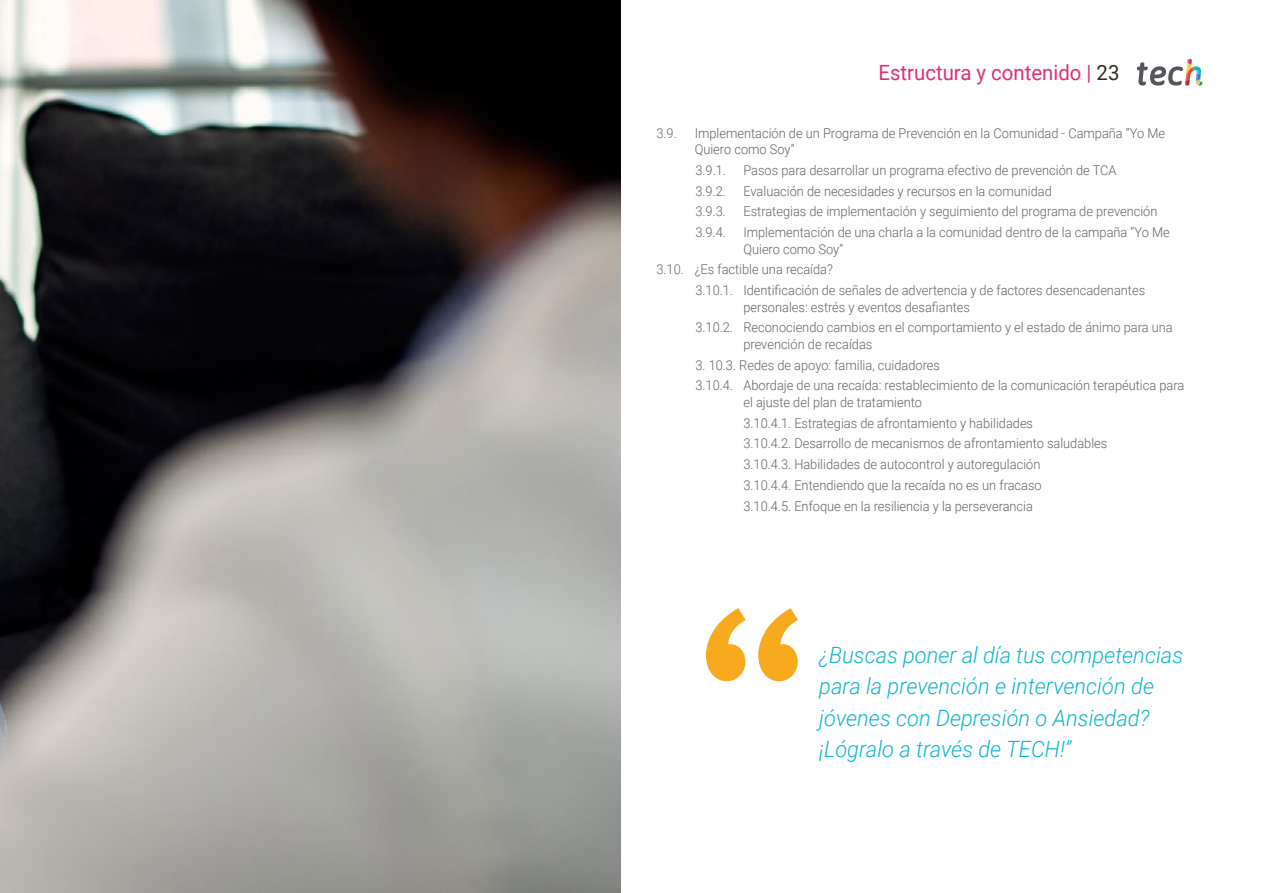
<style>
.page{position:relative;width:1263px;height:893px;background:#fff}
.page>*{position:absolute;margin:0;border:0;box-sizing:border-box;transform-origin:0 0}
.t1{font:italic 300 22.5px/31.5px "Roboto";color:#0fb6cf}
.t2{font:21px "Roboto";color:#df3174}
.t3{font:300 13.5px/20.7px "Roboto";color:#61646a;scale:.95 1}
.s1{color:#312e20}
</style>
<div class="page">
<img style="left:0;top:0;width:621px;height:893px">
<svg style="left:706px;top:608px;width:92px;height:73px"></svg>
<svg style="left:1137px;top:59px;width:65px;height:27px"></svg>
<h2 class="t2" style="left:878px;top:57px;width:242px">Estructura y contenido | <span class="s1">23</span></h2>
<p class="t3" style="left:656px;top:122px;width:23px">3.9.</p>
<p class="t3" style="left:695px;top:124px;width:497px;line-height:16.5px">Implementación de un Programa de Prevención en la Comunidad - Campaña “Yo Me<br>Quiero como Soy”</p>
<p class="t3" style="left:695px;top:159px;width:34px">3.9.1.</p>
<p class="t3" style="left:743px;top:159px;width:394px">Pasos para desarrollar un programa efectivo de prevención de TCA</p>
<p class="t3" style="left:695px;top:180px;width:34px">3.9.2.</p>
<p class="t3" style="left:743px;top:180px;width:326px">Evaluación de necesidades y recursos en la comunidad</p>
<p class="t3" style="left:695px;top:201px;width:34px">3.9.3.</p>
<p class="t3" style="left:743px;top:201px;width:437px">Estrategias de implementación y seguimiento del programa de prevención</p>
<p class="t3" style="left:695px;top:222px;width:34px">3.9.4.</p>
<p class="t3" style="left:743px;top:224px;width:450px;line-height:16.5px">Implementación de una charla a la comunidad dentro de la campaña “Yo Me<br>Quiero como Soy”</p>
<p class="t3" style="left:695px;top:259px;width:475px;text-indent:-39px">3.10. ¿Es factible una recaída?<br>3.10.1. Identificación de señales de advertencia y de factores desencadenantes</p>
<p class="t3" style="left:695px;top:296px;width:504px;text-indent:48px">personales: estrés y eventos desafiantes<br>3.10.2. Reconociendo cambios en el comportamiento y el estado de ánimo para una</p>
<p class="t3" style="left:743px;top:333px;width:137px">prevención de recaídas</p>
<p class="t3" style="left:695px;top:354px;width:516px">3. 10.3. Redes de apoyo: familia, cuidadores<br>3.10.4. Abordaje de una recaída: restablecimiento de la comunicación terapéutica para</p>
<p class="t3" style="left:743px;top:391px;width:385px">el ajuste del plan de tratamiento<br>3.10.4.1. Estrategias de afrontamiento y habilidades<br>3.10.4.2. Desarrollo de mecanismos de afrontamiento saludables 3.10.4.3. Habilidades de autocontrol y autoregulación<br>3.10.4.4. Entendiendo que la recaída no es un fracaso<br>3.10.4.5. Enfoque en la resiliencia y la perseverancia</p>
<h1 class="t1" style="left:819px;top:638px;width:365px">¿Buscas poner al día tus competencias para la prevención e intervención de jóvenes con Depresión o Ansiedad? ¡Lógralo a través de TECH!”</h1>
</div>
